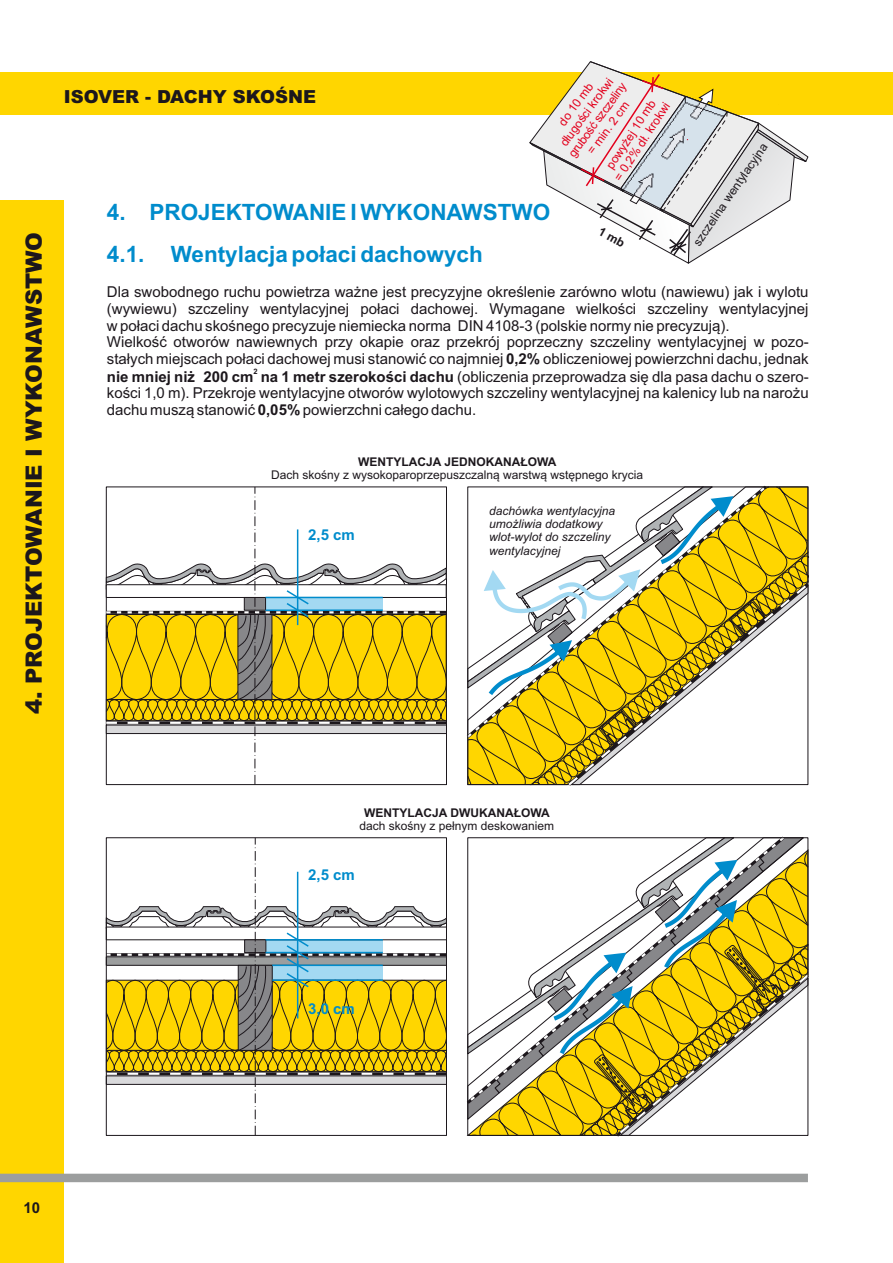
<style>
.page{position:relative;width:893px;height:1263px;background:#fff}
.page>*{position:absolute;margin:0;border:0;box-sizing:border-box;transform-origin:0 0}
.t1{font:700 22.5px/41.8px "Arial";color:#008ccc}
.t2{font:900 22.5px "Arial";color:#1c171c}
.t3{font:900 18px "Arial";color:#1c171c}
.t4{font:15px/16.8px "Arial";color:#1c171c}
.t5{font:700 15px "Arial";color:#008ccc}
.t6{font:700 15px "Arial";color:#1c171c}
.t7{font:12px "Arial";color:#1c171c}
.t8{font:italic 12px/13.4px "Arial";color:#1c171c}
.t9{font:12px/13.4px "Arial";color:#e3001c;text-align:center}
.t10{font:700 12px "Arial";color:#1c171c}
.t11{font:700 7.5px "Arial";color:#1c171c}
.s1{font-weight:700}
</style>
<div class="page">
<div style="left:0;top:200px;width:64px;height:1063px;background:#ffd600"></div>
<div style="left:0;top:72px;width:893px;height:43px;background:#ffd600"></div>
<div style="left:0;top:1174px;width:808px;height:8px;background:#9c9e9e"></div>
<svg style="left:467px;top:486px;width:343px;height:299px"></svg>
<svg style="left:467px;top:837px;width:342px;height:300px"></svg>
<svg style="left:106px;top:487px;width:341px;height:297px"></svg>
<hr style="left:297px;top:529px;width:1px;height:96px;background:#008ccc">
<svg style="left:106px;top:838px;width:341px;height:297px"></svg>
<hr style="left:297px;top:872px;width:1px;height:95px;background:#008ccc">
<hr style="left:297px;top:961px;width:1px;height:57px;background:#008ccc">
<svg style="left:566px;top:581px;width:244px;height:205px"></svg>
<svg style="left:529px;top:61px;width:279px;height:203px"></svg>
<h1 class="t2" style="left:26px;top:714px;width:484px;rotate:-90deg">4. PROJEKTOWANIE I WYKONAWSTWO</h1>
<p class="t9" style="left:545px;top:137px;width:91px;rotate:-54deg">do 10 mb długości krokwi grubość szczeliny = min. 2 cm</p>
<p class="t3" style="left:64px;top:90px;width:254px">ISOVER - DACHY SKOŚNE</p>
<p class="t9" style="left:601px;top:169px;width:93px;rotate:-57deg">powyżej 10 mb<br>= 0,2% dł. krokwi</p>
<p class="t7" style="left:692px;top:242px;width:123px;rotate:-56deg">szczelina wentylacyjna</p>
<h1 class="t1" style="left:107px;top:193px;width:445px">4. PROJEKTOWANIE I WYKONAWSTWO<br>4.1. Wentylacja połaci dachowych</h1>
<p class="t4" style="left:107px;top:285px;width:703px">Dla swobodnego ruchu powietrza ważne jest precyzyjne określenie zarówno wlotu (nawiewu) jak i wylotu (wywiewu) szczeliny wentylacyjnej połaci dachowej.</p>
<p class="t4" style="left:107px;top:335px;width:703px">Wielkość otworów nawiewnych przy okapie oraz przekrój poprzeczny szczeliny wentylacyjnej w pozo&shy;stałych miejscach połaci dachowej musi stanowić co najmniej <span class="s1">0,2%</span> obliczeniowej powierzchni dachu, jednak</p>
<p class="t11" style="left:253px;top:369px;width:6px">2</p>
<p class="t4" style="left:107px;top:369px;width:703px;text-align:justify"><span class="s1">nie mniej niż 200 cm na 1 metr szerokości dachu</span> (obliczenia przeprowadza się dla pasa dachu o szero&shy;kości 1,0 m). Przekroje wentylacyjne otworów wylotowych szczeliny wentylacyjnej na kalenicy lub na narożu dachu muszą stanowić <span class="s1">0,05%</span> powierzchni całego dachu.</p>
<p class="t4" style="left:107px;top:302px;width:703px;text-indent:382px">Wymagane wielkości szczeliny wentylacyjnej w połaci dachu skośnego precyzuje niemiecka norma DIN 4108-3 (polskie normy nie precyzują).</p>
<p class="t10" style="left:358px;top:457px;width:200px">WENTYLACJA JEDNOKANAŁOWA</p>
<p class="t7" style="left:271px;top:470px;width:374px">Dach skośny z wysokoparoprzepuszczalną warstwą wstępnego krycia</p>
<p class="t8" style="left:489px;top:505px;width:128px">dachówka wentylacyjna umożliwia dodatkowy wlot-wylot do szczeliny wentylacyjnej</p>
<p class="t5" style="left:308px;top:529px;width:48px">2,5 cm</p>
<p class="t10" style="left:364px;top:808px;width:187px">WENTYLACJA DWUKANAŁOWA</p>
<p class="t7" style="left:359px;top:821px;width:196px">dach skośny z pełnym deskowaniem</p>
<p class="t5" style="left:308px;top:869px;width:48px">2,5 cm</p>
<p class="t5" style="left:308px;top:1003px;width:48px">3,0 cm</p>
<p class="t6" style="left:24px;top:1202px;width:18px">10</p>
</div>
